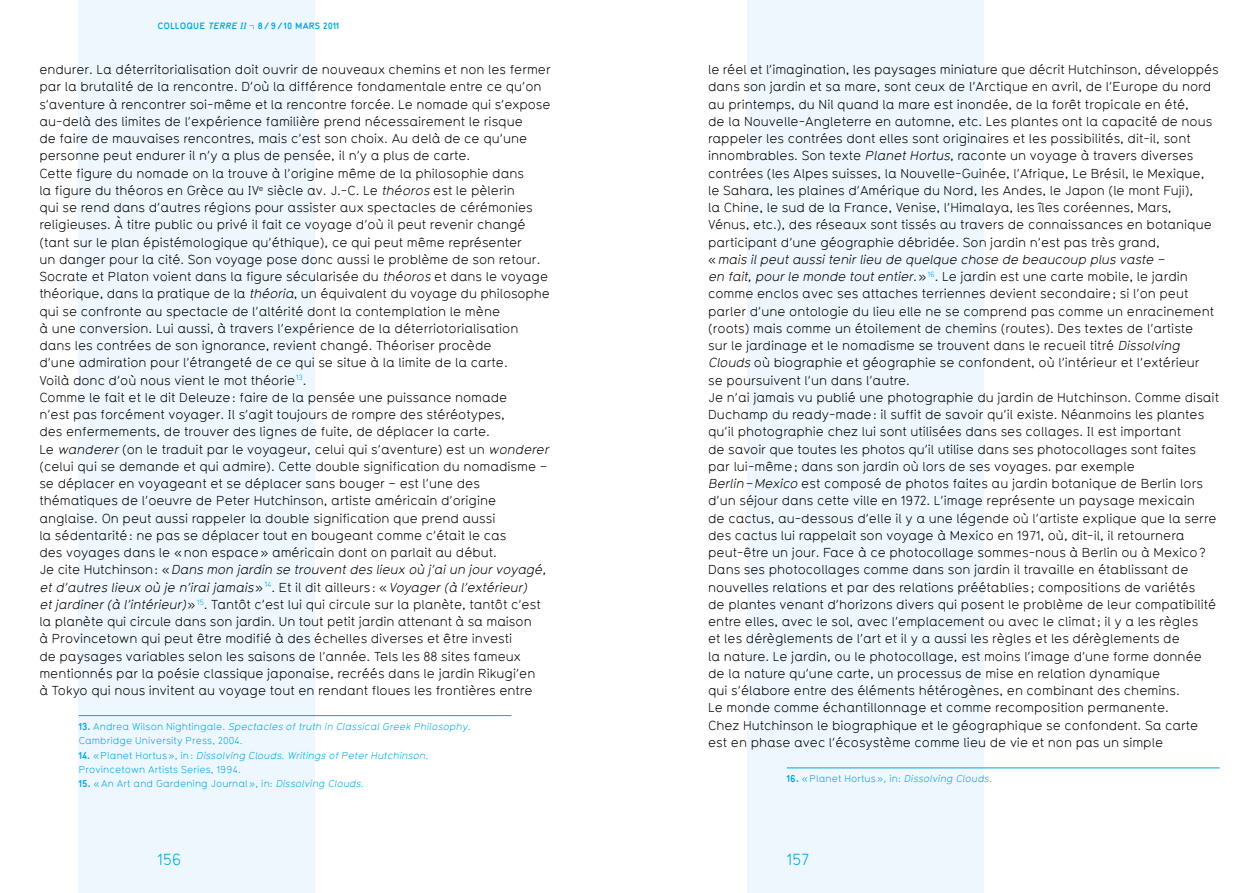
<style>
.page{position:relative;width:1259px;height:893px;background:#fff}
.page>*{position:absolute;margin:0;border:0;box-sizing:border-box;transform-origin:0 0}
.t1{font:15.75px "Typ 1451";letter-spacing:.02em;color:#00a7e3}
.t2{font:12.75px/17.2px "Typ 1451";color:#000}
.t3{font:9.75px/14.2px "Typ 1451";letter-spacing:.01em;color:#00a7e3}
.t4{font:700 9px "Typ 1451";letter-spacing:.015em;color:#00a7e3}
.s1{font-style:italic}
.s2{font-weight:400;font-size:9.75px}
.s3{font-weight:700}
</style>
<div class="page">
<div style="left:79px;top:0;width:236px;height:893px;background:#edf7fd"></div>
<div style="left:747px;top:0;width:236px;height:893px;background:#edf7fd"></div>
<hr style="left:79px;top:715px;width:432px;height:1px;background:#00a7e3">
<hr style="left:787px;top:768px;width:432px;height:1px;background:#00a7e3">
<p class="t4" style="left:157px;top:20px;width:183px">COLLOQUE <span class="s1">TERRE II</span> <span class="s2">¬</span> 8 / 9 / 10 MARS 2011</p>
<p class="t2" style="left:39px;top:61px;width:514px">endurer. La déterritorialisation doit ouvrir de nouveaux chemins et non les fermer par la brutalité de la rencontre. D’où la différence fondamentale entre ce qu’on s’aventure à rencontrer soi-même et la rencontre forcée. Le nomade qui s’expose au-delà des limites de l’expérience familière prend nécessairement le risque<br>de faire de mauvaises rencontres, mais c’est son choix. Au delà de ce qu’une personne peut endurer il n’y a plus de pensée, il n’y a plus de carte.<br>Cette figure du nomade on la trouve à l’origine même de la philosophie dans<br>la figure du théoros en Grèce au IV<sup>e</sup> siècle av. J.-C. Le <span class="s1">théoros</span> est le pèlerin<br>qui se rend dans d’autres régions pour assister aux spectacles de cérémonies religieuses. À titre public ou privé il fait ce voyage d’où il peut revenir changé (tant sur le plan épistémologique qu’éthique), ce qui peut même représenter<br>un danger pour la cité. Son voyage pose donc aussi le problème de son retour.<br>Socrate et Platon voient dans la figure sécularisée du <span class="s1">théoros</span> et dans le voyage théorique, dans la pratique de la <span class="s1">théoria</span>, un équivalent du voyage du philosophe qui se confronte au spectacle de l’altérité dont la contemplation le mène<br>à une conversion. Lui aussi, à travers l’expérience de la déterriotorialisation dans les contrées de son ignorance, revient changé. Théoriser procède<br>d’une admiration pour l’étrangeté de ce qui se situe à la limite de la carte.<br>Voilà donc d’où nous vient le mot théorie<sup>13</sup>.<br>Comme le fait et le dit Deleuze: faire de la pensée une puissance nomade<br>n’est pas forcément voyager. Il s’agit toujours de rompre des stéréotypes,<br>des enfermements, de trouver des lignes de fuite, de déplacer la carte.<br>Le <span class="s1">wanderer</span> (on le traduit par le voyageur, celui qui s’aventure) est un <span class="s1">wonderer </span>(celui qui se demande et qui admire). Cette double signification du nomadisme – se déplacer en voyageant et se déplacer sans bouger – est l’une des thématiques de l’oeuvre de Peter Hutchinson, artiste américain d’origine anglaise. On peut aussi rappeler la double signification que prend aussi<br>la sédentarité: ne pas se déplacer tout en bougeant comme c’était le cas<br>des voyages dans le «non espace» américain dont on parlait au début.<br>J e c i t e H u t c h i n s o n : « <span class="s1">Dans mon jardin se trouventdes lieux où j’aiun jourvoyagé, et d’autres lieux où je n’irai jamais</span>» <sup>1</sup> <sup>4</sup> . E t i l d i t a i l l e u r s : « <span class="s1">Voyager(à l’extérieur) etjardiner(à l’intérieur)</span>» <sup>15</sup>. Tantôt c’est lui qui circule sur la planète, tantôt c’est la planète qui circule dans son jardin. Un tout petit jardin attenant à sa maison<br>à Provincetown qui peut être modifié à des échelles diverses et être investi<br>de paysages variables selon les saisons de l’année. Tels les 88 sites fameux mentionnés par la poésie classique japonaise, recréés dans le jardin Rikugi’en<br>à Tokyo qui nous invitent au voyage tout en rendant floues les frontières entre</p>
<p class="t2" style="left:708px;top:61px;width:512px">le réel et l’imagination, les paysages miniature que décrit Hutchinson, développés dans son jardin et sa mare, sont ceux de l’Arctique en avril, de l’Europe du nord au printemps, du Nil quand la mare est inondée, de la forêt tropicale en été,<br>de la Nouvelle-Angleterre en automne, etc. Les plantes ont la capacité de nous rappeler les contrées dont elles sont originaires et les possibilités, dit-il, sont innombrables. Son texte <span class="s1">Planet Hortus</span>, raconte un voyage à travers diverses contrées (les Alpes suisses, la Nouvelle-Guinée, l’Afrique, Le Brésil, le Mexique, le Sahara, les plaines d’Amérique du Nord, les Andes, le Japon (le mont Fuji),<br>la Chine, le sud de la France, Venise, l’Himalaya, les îles coréennes, Mars,<br>Vénus, etc.), des réseaux sont tissés au travers de connaissances en botanique participant d’une géographie débridée. Son jardin n’est pas très grand,<br>« <span class="s1">mais ilpeutaussitenirlieu de quelque chose de beaucoup plus vaste –<br>en fait,pourle monde toutentier.</span>» <sup>16</sup>. Le jardin est une carte mobile, le jardin comme enclos avec ses attaches terriennes devient secondaire; si l’on peut parler d’une ontologie du lieu elle ne se comprend pas comme un enracinement (roots) mais comme un étoilement de chemins (routes). Des textes de l’artiste<br>sur le jardinage et le nomadisme se trouvent dans le recueil titré <span class="s1">Dissolving Clouds</span> où biographie et géographie se confondent, où l’intérieur et l’extérieur<br>se poursuivent l’un dans l’autre.<br>Je n’ai jamais vu publié une photographie du jardin de Hutchinson. Comme disait Duchamp du ready-made: il suffit de savoir qu’il existe. Néanmoins les plantes qu’il photographie chez lui sont utilisées dans ses collages. Il est important<br>de savoir que toutes les photos qu’il utilise dans ses photocollages sont faites par lui-même; dans son jardin où lors de ses voyages. par exemple<br><span class="s1">Berlin– Mexico</span> est composé de photos faites au jardin botanique de Berlin lors d’un séjour dans cette ville en 1972. L’image représente un paysage mexicain<br>de cactus, au-dessous d’elle il y a une légende où l’artiste explique que la serre des cactus lui rappelait son voyage à Mexico en 1971, où, dit-il, il retournera peut-être un jour. Face à ce photocollage sommes-nous à Berlin ou à Mexico?<br>Dans ses photocollages comme dans son jardin il travaille en établissant de nouvelles relations et par des relations préétablies; compositions de variétés<br>de plantes venant d’horizons divers qui posent le problème de leur compatibilité entre elles, avec le sol, avec l’emplacement ou avec le climat; il y a les règles<br>et les dérèglements de l’art et il y a aussi les règles et les dérèglements de<br>la nature. Le jardin, ou le photocollage, est moins l’image d’une forme donnée de la nature qu’une carte, un processus de mise en relation dynamique<br>qui s’élabore entre des éléments hétérogènes, en combinant des chemins.<br>Le monde comme échantillonnage et comme recomposition permanente.<br>Chez Hutchinson le biographique et le géographique se confondent. Sa carte est en phase avec l’écosystème comme lieu de vie et non pas un simple</p>
<p class="t3" style="left:79px;top:719px;width:393px"><span class="s3">1 3 .</span> A n d re a W i l s o n N i g h t i n g a l e . <span class="s1">Spectacles of truth in Classical Greek Philosophy</span>.<br>Cambridge University Press, 2004.<br><span class="s3">1 4 .</span> « P l a n e t H o rt u s » , i n : <span class="s1">Dissolving Clouds. Writings of Peter Hutchinson</span>.<br>Provincetown Artists Series, 1994.</p>
<p class="t3" style="left:79px;top:776px;width:287px"><span class="s3">15.</span> « An Art and Gardening Journal», in: <span class="s1">Dissolving Clouds</span>.</p>
<p class="t3" style="left:787px;top:771px;width:206px"><span class="s3">16.</span> « Planet Hortus», in: <span class="s1">Dissolving Clouds</span>.</p>
<p class="t1" style="left:157px;top:849px;width:25px">156</p>
<p class="t1" style="left:787px;top:849px;width:24px">157</p>
</div>
